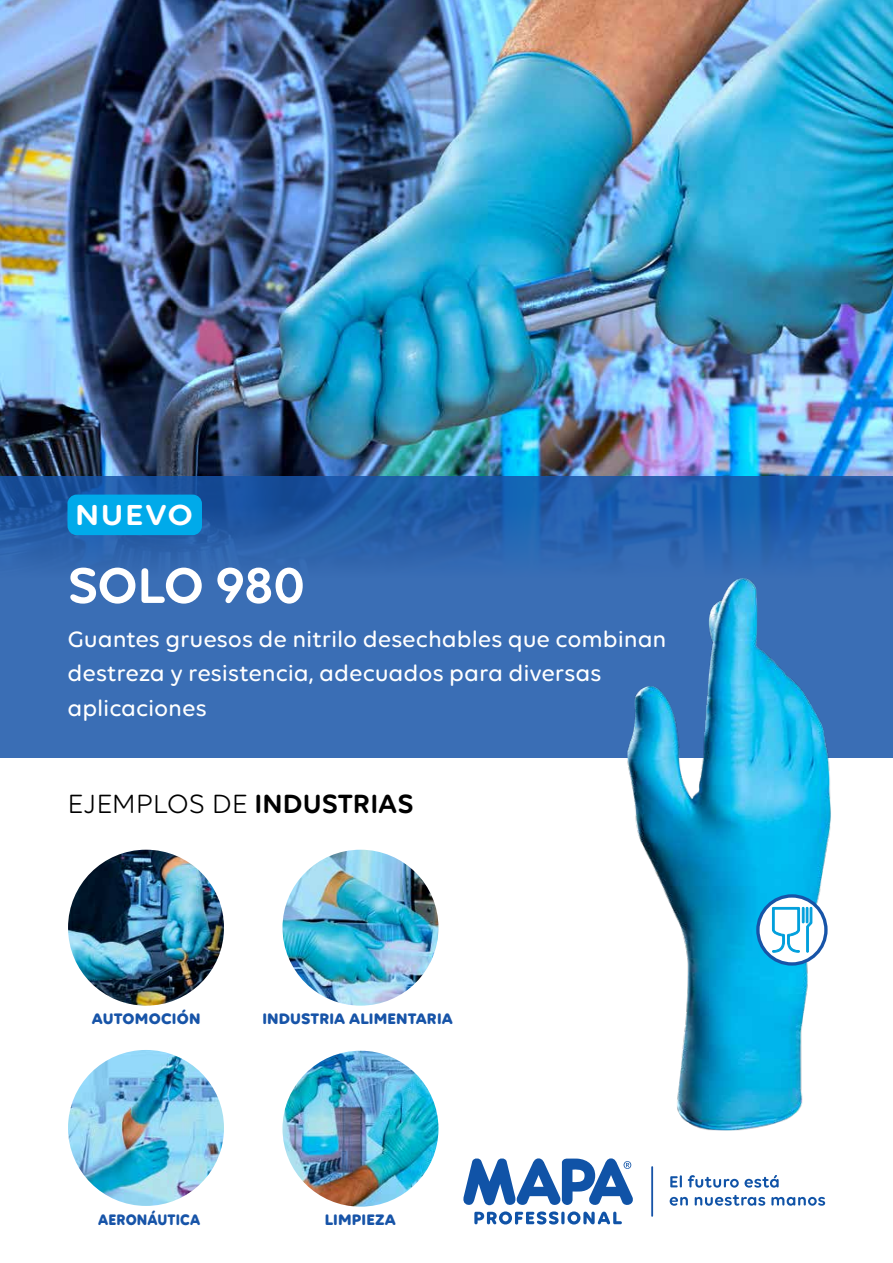
<style>
.page{position:relative;width:893px;height:1263px;background:#fff}
.page>*{position:absolute;margin:0;border:0;box-sizing:border-box;transform-origin:0 0}
.t1{font:600 54px "Volte Rounded";letter-spacing:-.01em;color:#fff}
.t2{font:600 31.2px "Volte Rounded";letter-spacing:.045em;color:#fff;scale:1.09 1}
.t3{font:28.5px "Volte Rounded";letter-spacing:-.005em;color:#000}
.t4{font:500 24px/34.5px "Volte Rounded";letter-spacing:-.005em;color:#fff}
.t5{font:700 16.5px "Volte Rounded";letter-spacing:.005em;color:#1754a8}
.t6{font:700 16.5px "Volte Rounded";letter-spacing:.005em;color:#1754a8;scale:.92 1}
.s1{font-weight:600}
</style>
<div class="page">
<img style="left:0;top:0;width:893px;height:476px">
<svg style="left:0;top:476px;width:893px;height:282px;background:#3168b0"></svg>
<svg style="left:463px;top:1158px;width:170px;height:66px"></svg>
<hr style="left:651px;top:1167px;width:2px;height:49px;background:#1754a8">
<svg style="left:670px;top:1175px;width:12px;height:12px"></svg>
<svg style="left:688px;top:1175px;width:91px;height:12px"></svg>
<svg style="left:670px;top:1197px;width:18px;height:9px"></svg>
<svg style="left:695px;top:1195px;width:70px;height:11px"></svg>
<svg style="left:771px;top:1197px;width:54px;height:9px"></svg>
<div style="left:67px;top:495px;width:135px;height:40px;background:#00aaea;border-radius:9px"></div>
<img style="left:68px;top:850px;width:156px;height:156px;border-radius:78px">
<img style="left:68px;top:1050px;width:156px;height:156px;border-radius:78px">
<img style="left:282px;top:850px;width:156px;height:156px;border-radius:78px">
<img style="left:282px;top:1051px;width:156px;height:156px;border-radius:78px">
<img style="left:617px;top:570px;width:232px;height:561px">
<svg style="left:756px;top:894px;width:72px;height:72px"></svg>
<h2 class="t2" style="left:75px;top:496px;width:110px">NUEVO</h2>
<h1 class="t1" style="left:68px;top:553px;width:239px">SOLO 980</h1>
<p class="t4" style="left:68px;top:621px;width:600px">Guantes gruesos de nitrilo desechables que combinan destreza y resistencia, adecuados para diversas aplicaciones</p>
<p class="t3" style="left:68px;top:787px;width:347px">EJEMPLOS DE <span class="s1">INDUSTRIAS</span></p>
<p class="t5" style="left:91px;top:1009px;width:111px">AUTOMOCIÓN</p>
<p class="t5" style="left:262px;top:1009px;width:192px">INDUSTRIA ALIMENTARIA</p>
<p class="t6" style="left:98px;top:1209px;width:113px">AERONÁUTICA</p>
<p class="t5" style="left:325px;top:1210px;width:73px">LIMPIEZA</p>
</div>
